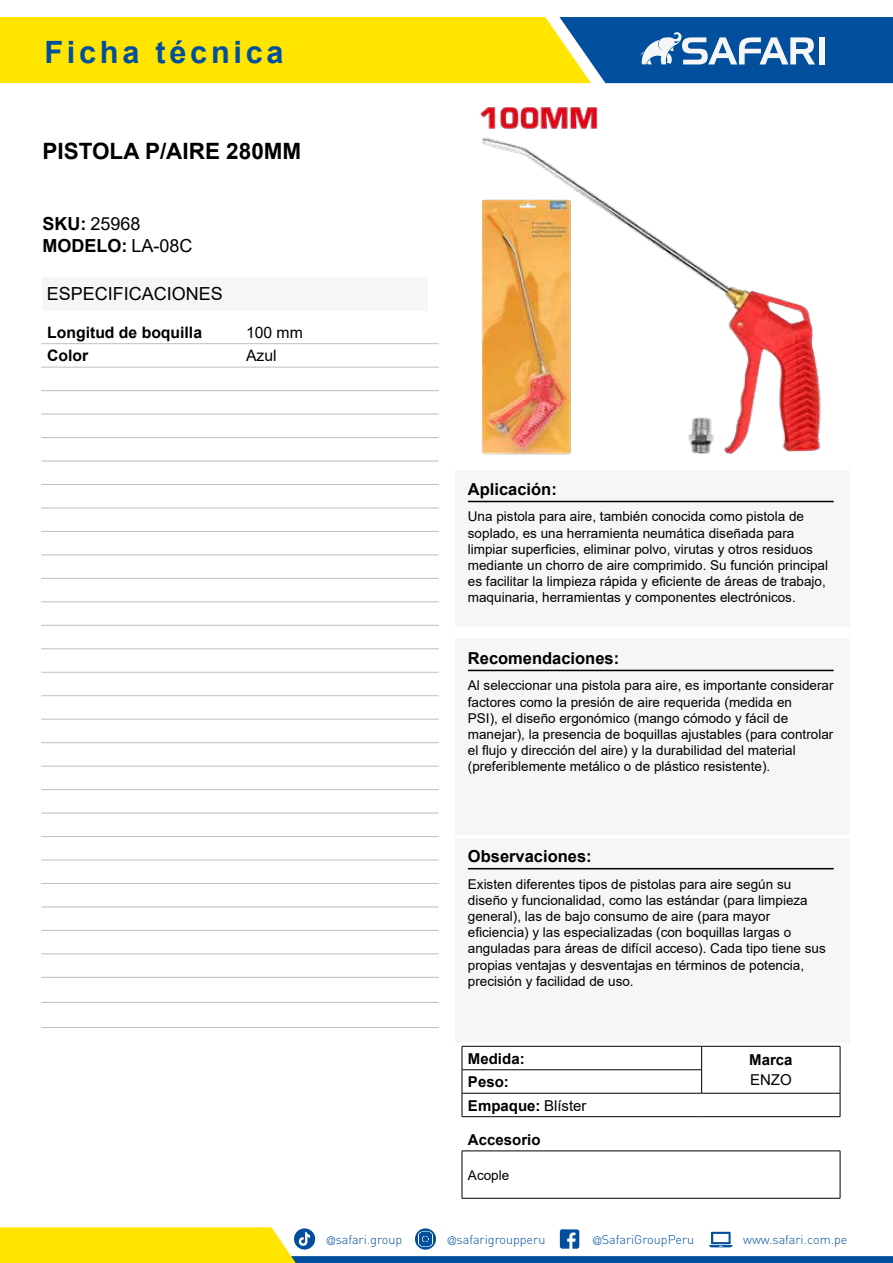
<style>
.page{position:relative;width:893px;height:1263px;background:#fff}
.page>*{position:absolute;margin:0;border:0;box-sizing:border-box;transform-origin:0 0}
.t1{font:700 30.75px "Arial";letter-spacing:.12em;color:#02509d}
.t2{font:700 22.5px "Arial";color:#000}
.t3{font:700 18px/21.9px "Arial";color:#000}
.t4{font:18px "Arial";color:#000}
.t5{font:700 16.5px "Arial";color:#000}
.t6{font:700 15.75px "Arial";color:#000}
.t7{font:15.75px "Arial";color:#000}
.t8{font:700 15px "Arial";color:#000}
.t9{font:15px "Arial";color:#000}
.t10{font:13.5px/16.2px "Arial";color:#000}
.t11{font:300 12.6px "DIN";color:#02509d}
.s1{font-weight:400}
.s2{font-family:"Helvetica LT Std";font-stretch:condensed;font-size:11.25px}
</style>
<div class="page">
<svg style="left:0;top:1227px;width:893px;height:36px"></svg>
<svg style="left:0;top:17px;width:893px;height:66px;background:#b1b83e"></svg>
<div style="left:819px;top:37px;width:6px;height:27px;background:#f6f6f6"></div>
<div style="left:455px;top:470px;width:395px;height:157px;background:#f6f6f6"></div>
<hr style="left:468px;top:501px;width:366px;height:1px;background:#000">
<div style="left:455px;top:638px;width:395px;height:196px;background:#f6f6f6"></div>
<hr style="left:468px;top:670px;width:366px;height:1px;background:#000">
<div style="left:455px;top:838px;width:395px;height:204px;background:#f6f6f6"></div>
<hr style="left:468px;top:868px;width:366px;height:1px;background:#000">
<hr style="left:462px;top:1151px;width:378px;height:1px;background:#000">
<hr style="left:462px;top:1151px;width:1px;height:47px;background:#000">
<hr style="left:840px;top:1151px;width:1px;height:47px;background:#000">
<hr style="left:462px;top:1198px;width:378px;height:1px;background:#000">
<hr style="left:41px;top:343px;width:199px;height:1px;background:#bfbfbf">
<hr style="left:240px;top:343px;width:199px;height:1px;background:#bfbfbf">
<hr style="left:41px;top:1027px;width:199px;height:1px;background:#bfbfbf">
<hr style="left:240px;top:1027px;width:199px;height:1px;background:#bfbfbf">
<hr style="left:41px;top:367px;width:199px;height:1px;background:#bfbfbf">
<hr style="left:240px;top:367px;width:199px;height:1px;background:#bfbfbf">
<hr style="left:41px;top:390px;width:199px;height:1px;background:#bfbfbf">
<hr style="left:240px;top:390px;width:199px;height:1px;background:#bfbfbf">
<hr style="left:41px;top:414px;width:199px;height:1px;background:#bfbfbf">
<hr style="left:240px;top:414px;width:199px;height:1px;background:#bfbfbf">
<hr style="left:41px;top:437px;width:199px;height:1px;background:#bfbfbf">
<hr style="left:240px;top:437px;width:199px;height:1px;background:#bfbfbf">
<hr style="left:41px;top:461px;width:199px;height:1px;background:#bfbfbf">
<hr style="left:240px;top:461px;width:199px;height:1px;background:#bfbfbf">
<hr style="left:41px;top:484px;width:199px;height:1px;background:#bfbfbf">
<hr style="left:240px;top:484px;width:199px;height:1px;background:#bfbfbf">
<hr style="left:41px;top:508px;width:199px;height:1px;background:#bfbfbf">
<hr style="left:240px;top:508px;width:199px;height:1px;background:#bfbfbf">
<hr style="left:41px;top:531px;width:199px;height:1px;background:#bfbfbf">
<hr style="left:240px;top:531px;width:199px;height:1px;background:#bfbfbf">
<hr style="left:41px;top:555px;width:199px;height:1px;background:#bfbfbf">
<hr style="left:240px;top:555px;width:199px;height:1px;background:#bfbfbf">
<hr style="left:41px;top:578px;width:199px;height:1px;background:#bfbfbf">
<hr style="left:240px;top:578px;width:199px;height:1px;background:#bfbfbf">
<hr style="left:41px;top:602px;width:199px;height:1px;background:#bfbfbf">
<hr style="left:240px;top:602px;width:199px;height:1px;background:#bfbfbf">
<hr style="left:41px;top:625px;width:199px;height:1px;background:#bfbfbf">
<hr style="left:240px;top:625px;width:199px;height:1px;background:#bfbfbf">
<hr style="left:41px;top:648px;width:199px;height:1px;background:#bfbfbf">
<hr style="left:240px;top:648px;width:199px;height:1px;background:#bfbfbf">
<hr style="left:41px;top:672px;width:199px;height:1px;background:#bfbfbf">
<hr style="left:240px;top:672px;width:199px;height:1px;background:#bfbfbf">
<hr style="left:41px;top:695px;width:199px;height:1px;background:#bfbfbf">
<hr style="left:240px;top:695px;width:199px;height:1px;background:#bfbfbf">
<hr style="left:41px;top:719px;width:199px;height:1px;background:#bfbfbf">
<hr style="left:240px;top:719px;width:199px;height:1px;background:#bfbfbf">
<hr style="left:41px;top:742px;width:199px;height:1px;background:#bfbfbf">
<hr style="left:240px;top:742px;width:199px;height:1px;background:#bfbfbf">
<hr style="left:41px;top:766px;width:199px;height:1px;background:#bfbfbf">
<hr style="left:240px;top:766px;width:199px;height:1px;background:#bfbfbf">
<hr style="left:41px;top:789px;width:199px;height:1px;background:#bfbfbf">
<hr style="left:240px;top:789px;width:199px;height:1px;background:#bfbfbf">
<hr style="left:41px;top:813px;width:199px;height:1px;background:#bfbfbf">
<hr style="left:240px;top:813px;width:199px;height:1px;background:#bfbfbf">
<hr style="left:41px;top:836px;width:199px;height:1px;background:#bfbfbf">
<hr style="left:240px;top:836px;width:199px;height:1px;background:#bfbfbf">
<hr style="left:41px;top:860px;width:199px;height:1px;background:#bfbfbf">
<hr style="left:240px;top:860px;width:199px;height:1px;background:#bfbfbf">
<hr style="left:41px;top:883px;width:199px;height:1px;background:#bfbfbf">
<hr style="left:240px;top:883px;width:199px;height:1px;background:#bfbfbf">
<hr style="left:41px;top:907px;width:199px;height:1px;background:#bfbfbf">
<hr style="left:240px;top:907px;width:199px;height:1px;background:#bfbfbf">
<hr style="left:41px;top:930px;width:199px;height:1px;background:#bfbfbf">
<hr style="left:240px;top:930px;width:199px;height:1px;background:#bfbfbf">
<hr style="left:41px;top:954px;width:199px;height:1px;background:#bfbfbf">
<hr style="left:240px;top:954px;width:199px;height:1px;background:#bfbfbf">
<hr style="left:41px;top:977px;width:199px;height:1px;background:#bfbfbf">
<hr style="left:240px;top:977px;width:199px;height:1px;background:#bfbfbf">
<hr style="left:41px;top:1002px;width:199px;height:1px;background:#bfbfbf">
<hr style="left:240px;top:1002px;width:199px;height:1px;background:#bfbfbf">
<img style="left:480px;top:107px;width:341px;height:348px">
<div style="left:43px;top:277px;width:385px;height:33px;background:#f6f6f6"></div>
<hr style="left:462px;top:1069px;width:239px;height:1px;background:#000">
<hr style="left:462px;top:1093px;width:240px;height:1px;background:#000">
<hr style="left:702px;top:1093px;width:138px;height:1px;background:#000">
<hr style="left:462px;top:1046px;width:240px;height:1px;background:#000">
<hr style="left:702px;top:1046px;width:138px;height:1px;background:#000">
<svg style="left:701px;top:1046px;width:1px;height:47px"></svg>
<svg style="left:462px;top:1046px;width:1px;height:70px"></svg>
<svg style="left:840px;top:1046px;width:1px;height:70px"></svg>
<hr style="left:462px;top:1116px;width:240px;height:1px;background:#000">
<hr style="left:702px;top:1116px;width:138px;height:1px;background:#000">
<h1 class="t1" style="left:44px;top:34px;width:241px">Ficha técnica</h1>
<h2 class="t2" style="left:43px;top:142px;width:260px">PISTOLA P/AIRE 280MM</h2>
<h3 class="t3" style="left:43px;top:213px;width:151px">SKU: <span class="s1">25968<br></span>MODELO: <span class="s1">LA-08C</span></h3>
<h3 class="t4" style="left:47px;top:283px;width:178px">ESPECIFICACIONES</h3>
<p class="t6" style="left:47px;top:326px;width:156px">Longitud de boquilla</p>
<p class="t7" style="left:246px;top:326px;width:58px">100 mm</p>
<p class="t6" style="left:47px;top:350px;width:43px">Color</p>
<p class="t7" style="left:246px;top:350px;width:32px">Azul</p>
<p class="t5" style="left:468px;top:483px;width:90px">Aplicación:</p>
<p class="t10" style="left:468px;top:510px;width:362px">Una pistola para aire, también conocida como pistola de soplado, es una herramienta neumática diseñada para limpiar superficies, eliminar polvo, virutas y otros residuos mediante un chorro de aire comprimido. Su función principal es facilitar la limpieza rápida y eficiente de áreas de trabajo, maquinaria, herramientas y componentes electrónicos.</p>
<p class="t5" style="left:468px;top:652px;width:153px">Recomendaciones:</p>
<p class="t10" style="left:468px;top:679px;width:367px">Al seleccionar una pistola para aire, es importante considerar factores como la presión de aire requerida (medida en<br>PSI), el diseño ergonómico (mango cómodo y fácil de manejar), la presencia de boquillas ajustables (para controlar el flujo y dirección del aire) y la durabilidad del material (preferiblemente metálico o de plástico resistente).</p>
<p class="t5" style="left:468px;top:850px;width:125px">Observaciones:</p>
<p class="t10" style="left:468px;top:877px;width:359px">Existen diferentes tipos de pistolas para aire según su diseño y funcionalidad, como las estándar (para limpieza general), las de bajo consumo de aire (para mayor eficiencia) y las especializadas (con boquillas largas o anguladas para áreas de difícil acceso). Cada tipo tiene sus propias ventajas y desventajas en términos de potencia, precisión y facilidad de uso.</p>
<p class="t8" style="left:468px;top:1053px;width:58px">Medida:</p>
<p class="t8" style="left:749px;top:1054px;width:45px">Marca</p>
<p class="t8" style="left:468px;top:1076px;width:42px">Peso:</p>
<p class="t9" style="left:750px;top:1074px;width:43px">ENZO</p>
<p class="t8" style="left:468px;top:1100px;width:120px">Empaque: <span class="s1">Blíster</span></p>
<p class="t8" style="left:468px;top:1134px;width:74px">Accesorio</p>
<p class="t10" style="left:468px;top:1168px;width:43px">Acople</p>
<p class="t11" style="left:327px;top:1234px;width:77px"><span class="s2">@</span>safari.group</p>
<p class="t11" style="left:448px;top:1234px;width:99px"><span class="s2">@</span>safarigroupperu</p>
<p class="t11" style="left:593px;top:1234px;width:103px"><span class="s2">@</span>SafariGroupPeru</p>
<p class="t11" style="left:743px;top:1234px;width:106px">www.safari.com.pe</p>
</div>
